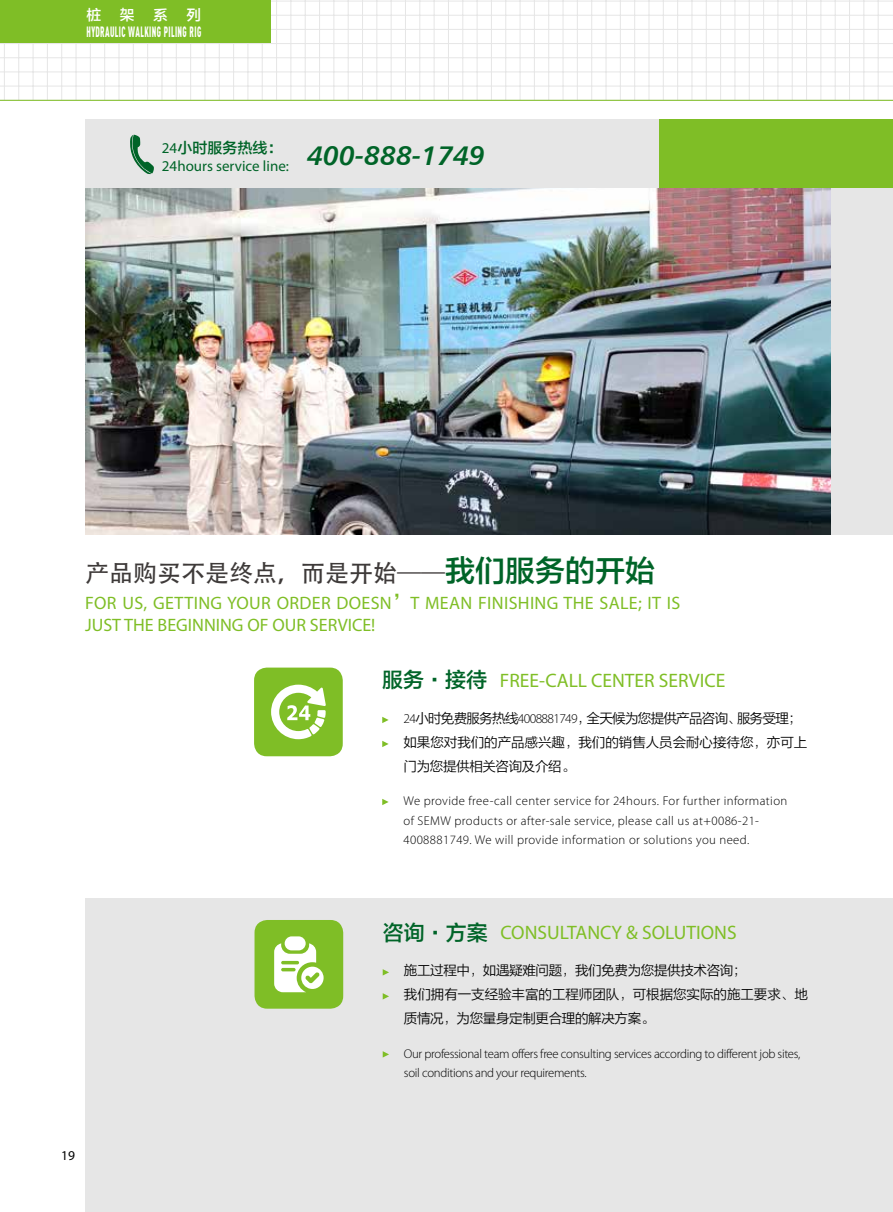
<style>
.page{position:relative;width:893px;height:1212px;background:#fff}
.page>*{position:absolute;margin:0;border:0;box-sizing:border-box;transform-origin:0 0}
.t1{font:24px "Adobe Heiti Std";color:#3e3a39}
.t2{font:19.5px "Myriad Pro";color:#7fbe26}
.t3{font:18px/22.5px "Myriad Pro";letter-spacing:.02em;color:#7fbe26}
.t4{font:15px "Myriad Pro";color:#006428}
.t5{font:15px "FZLTZHK GBK1 0";color:#006428}
.t6{font:900 14.7px "DIN Cond";letter-spacing:.04em;color:#fff;scale:.6 1}
.t7{font:14.7px "FZLTZHK GBK1 0";color:#fff}
.t8{font:13.5px/24px "FZLTXIHK GBK1 0";letter-spacing:-.025em;color:#000}
.t9{font:13.5px "Myriad Pro";color:#000}
.t10{font:300 12.75px/19.5px "Myriad Pro";letter-spacing:.03em;color:#000}
.t11{font:300 12.75px/19.5px "Myriad Pro";letter-spacing:-.025em;color:#000}
.s1{font-family:"Myriad Pro"}
.s2{font-family:"FZLTZHK GBK1 0";font-size:30px;color:#006428}
.s3{font-family:"FZLTZHK GBK1 0"}
.s4{font-family:"FZLTZHK GBK1 0";font-size:21px;color:#006428}
.s5{font-family:"Myriad Pro";font-weight:300}
</style>
<div class="page">
<hr style="left:0;top:15px;width:893px;height:1px;background:#e6e6e6">
<hr style="left:0;top:43px;width:893px;height:1px;background:#e6e6e6">
<hr style="left:0;top:72px;width:893px;height:1px;background:#e6e6e6">
<hr style="left:0;top:1px;width:893px;height:1px;background:#e6e6e6">
<hr style="left:0;top:29px;width:893px;height:1px;background:#e6e6e6">
<hr style="left:0;top:57px;width:893px;height:1px;background:#e6e6e6">
<hr style="left:0;top:86px;width:893px;height:1px;background:#e6e6e6">
<hr style="left:362px;top:0;width:1px;height:100px;background:#e6e6e6">
<hr style="left:334px;top:0;width:1px;height:100px;background:#e6e6e6">
<hr style="left:305px;top:0;width:1px;height:100px;background:#e6e6e6">
<hr style="left:276px;top:0;width:1px;height:100px;background:#e6e6e6">
<hr style="left:348px;top:0;width:1px;height:100px;background:#e6e6e6">
<hr style="left:319px;top:0;width:1px;height:100px;background:#e6e6e6">
<hr style="left:291px;top:0;width:1px;height:100px;background:#e6e6e6">
<hr style="left:262px;top:0;width:1px;height:100px;background:#e6e6e6">
<hr style="left:248px;top:0;width:1px;height:100px;background:#e6e6e6">
<hr style="left:104px;top:0;width:1px;height:100px;background:#e6e6e6">
<hr style="left:76px;top:0;width:1px;height:100px;background:#e6e6e6">
<hr style="left:47px;top:0;width:1px;height:100px;background:#e6e6e6">
<hr style="left:18px;top:0;width:1px;height:100px;background:#e6e6e6">
<hr style="left:90px;top:0;width:1px;height:100px;background:#e6e6e6">
<hr style="left:61px;top:0;width:1px;height:100px;background:#e6e6e6">
<hr style="left:33px;top:0;width:1px;height:100px;background:#e6e6e6">
<hr style="left:4px;top:0;width:1px;height:100px;background:#e6e6e6">
<hr style="left:0;top:0;width:1px;height:100px;background:#e6e6e6">
<hr style="left:620px;top:0;width:1px;height:100px;background:#e6e6e6">
<hr style="left:591px;top:0;width:1px;height:100px;background:#e6e6e6">
<hr style="left:563px;top:0;width:1px;height:100px;background:#e6e6e6">
<hr style="left:534px;top:0;width:1px;height:100px;background:#e6e6e6">
<hr style="left:606px;top:0;width:1px;height:100px;background:#e6e6e6">
<hr style="left:577px;top:0;width:1px;height:100px;background:#e6e6e6">
<hr style="left:548px;top:0;width:1px;height:100px;background:#e6e6e6">
<hr style="left:520px;top:0;width:1px;height:100px;background:#e6e6e6">
<hr style="left:505px;top:0;width:1px;height:100px;background:#e6e6e6">
<hr style="left:878px;top:0;width:1px;height:100px;background:#e6e6e6">
<hr style="left:849px;top:0;width:1px;height:100px;background:#e6e6e6">
<hr style="left:821px;top:0;width:1px;height:100px;background:#e6e6e6">
<hr style="left:792px;top:0;width:1px;height:100px;background:#e6e6e6">
<hr style="left:864px;top:0;width:1px;height:100px;background:#e6e6e6">
<hr style="left:835px;top:0;width:1px;height:100px;background:#e6e6e6">
<hr style="left:806px;top:0;width:1px;height:100px;background:#e6e6e6">
<hr style="left:778px;top:0;width:1px;height:100px;background:#e6e6e6">
<hr style="left:763px;top:0;width:1px;height:100px;background:#e6e6e6">
<hr style="left:491px;top:0;width:1px;height:100px;background:#e6e6e6">
<hr style="left:462px;top:0;width:1px;height:100px;background:#e6e6e6">
<hr style="left:434px;top:0;width:1px;height:100px;background:#e6e6e6">
<hr style="left:405px;top:0;width:1px;height:100px;background:#e6e6e6">
<hr style="left:477px;top:0;width:1px;height:100px;background:#e6e6e6">
<hr style="left:448px;top:0;width:1px;height:100px;background:#e6e6e6">
<hr style="left:420px;top:0;width:1px;height:100px;background:#e6e6e6">
<hr style="left:391px;top:0;width:1px;height:100px;background:#e6e6e6">
<hr style="left:377px;top:0;width:1px;height:100px;background:#e6e6e6">
<hr style="left:233px;top:0;width:1px;height:100px;background:#e6e6e6">
<hr style="left:205px;top:0;width:1px;height:100px;background:#e6e6e6">
<hr style="left:176px;top:0;width:1px;height:100px;background:#e6e6e6">
<hr style="left:147px;top:0;width:1px;height:100px;background:#e6e6e6">
<hr style="left:219px;top:0;width:1px;height:100px;background:#e6e6e6">
<hr style="left:190px;top:0;width:1px;height:100px;background:#e6e6e6">
<hr style="left:162px;top:0;width:1px;height:100px;background:#e6e6e6">
<hr style="left:133px;top:0;width:1px;height:100px;background:#e6e6e6">
<hr style="left:119px;top:0;width:1px;height:100px;background:#e6e6e6">
<hr style="left:749px;top:0;width:1px;height:100px;background:#e6e6e6">
<hr style="left:720px;top:0;width:1px;height:100px;background:#e6e6e6">
<hr style="left:692px;top:0;width:1px;height:100px;background:#e6e6e6">
<hr style="left:663px;top:0;width:1px;height:100px;background:#e6e6e6">
<hr style="left:735px;top:0;width:1px;height:100px;background:#e6e6e6">
<hr style="left:706px;top:0;width:1px;height:100px;background:#e6e6e6">
<hr style="left:677px;top:0;width:1px;height:100px;background:#e6e6e6">
<hr style="left:649px;top:0;width:1px;height:100px;background:#e6e6e6">
<hr style="left:634px;top:0;width:1px;height:100px;background:#e6e6e6">
<hr style="left:892px;top:0;width:1px;height:100px;background:#e6e6e6">
<hr style="left:0;top:100px;width:893px;height:1px;background:#7fbe26">
<div style="left:0;top:0;width:271px;height:43px;background:#7fbe26"></div>
<div style="left:86px;top:184px;width:807px;height:350px;background:#e6e6e6"></div>
<img style="left:86px;top:187px;width:744px;height:347px">
<div style="left:85px;top:899px;width:808px;height:313px;background:#e6e6e6"></div>
<div style="left:86px;top:119px;width:573px;height:68px;background:#e6e6e6"></div>
<svg style="left:130px;top:135px;width:24px;height:39px"></svg>
<svg style="left:382px;top:717px;width:7px;height:6px"></svg>
<svg style="left:382px;top:741px;width:7px;height:6px"></svg>
<svg style="left:383px;top:969px;width:6px;height:6px"></svg>
<svg style="left:383px;top:993px;width:6px;height:6px"></svg>
<svg style="left:382px;top:799px;width:7px;height:6px"></svg>
<svg style="left:383px;top:1051px;width:6px;height:6px"></svg>
<div style="left:254px;top:667px;width:89px;height:89px;background:#7fbe26;border-radius:13px"></div>
<svg style="left:271px;top:685px;width:55px;height:54px"></svg>
<div style="left:255px;top:920px;width:88px;height:89px;background:#7fbe26;border-radius:13px"></div>
<div style="left:285px;top:936px;width:21px;height:14px;background:#fff;border-radius:7px"></div>
<svg style="left:274px;top:943px;width:50px;height:49px"></svg>
<div style="left:659px;top:119px;width:234px;height:68px;background:#7fbe26"></div>
<p class="t7" style="left:86px;top:7px;width:16px">桩</p>
<p class="t7" style="left:120px;top:7px;width:16px">架</p>
<p class="t7" style="left:153px;top:7px;width:16px">系</p>
<p class="t7" style="left:187px;top:7px;width:16px">列</p>
<p class="t6" style="left:86px;top:23px;width:193px">HYDRAULIC WALKING PILING RIG</p>
<p class="t5" style="left:162px;top:140px;width:122px"><span class="s1">24</span>小时服务热线：</p>
<p class="t4" style="left:162px;top:157px;width:325px">24hours service line: <sup>400-888-1749</sup></p>
<h1 class="t1" style="left:85px;top:559px;width:571px">产品购买不是终点，而是开始——<span class="s2">我们服务的开始</span></h1>
<h3 class="t3" style="left:85px;top:591px;width:597px">FOR US, GETTING YOUR ORDER DOESN<span class="s3">’</span>T MEAN FINISHING THE SALE; IT IS<br>JUST THE BEGINNING OF OUR SERVICE!</h3>
<h2 class="t2" style="left:382px;top:668px;width:345px"><span class="s4">服务·接待</span> FREE-CALL CENTER SERVICE</h2>
<p class="t8" style="left:403px;top:707px;width:405px"><span class="s5">24</span>小时免费服务热线<span class="s5">4008881749</span>，全天候为您提供产品咨询、服务受理；如果您对我们的产品感兴趣，我们的销售人员会耐心接待您，亦可上门为您提供相关咨询及介绍。</p>
<p class="t10" style="left:403px;top:791px;width:385px">We provide free-call center service for 24hours. For further information of SEMW products or after-sale service, please call us at+0086-21-<br>4008881749. We will provide information or solutions you need.</p>
<p class="t9" style="left:61px;top:1147px;width:15px">19</p>
<h2 class="t2" style="left:383px;top:920px;width:355px"><span class="s4">咨询·方案</span> CONSULTANCY &amp; SOLUTIONS</h2>
<p class="t8" style="left:404px;top:959px;width:405px">施工过程中，如遇疑难问题，我们免费为您提供技术咨询；<br>我们拥有一支经验丰富的工程师团队，可根据您实际的施工要求、地质情况，为您量身定制更合理的解决方案。</p>
<p class="t11" style="left:404px;top:1044px;width:398px">Our professional team offers free consulting services according to different job sites, soil conditions and your requirements.</p>
</div>
